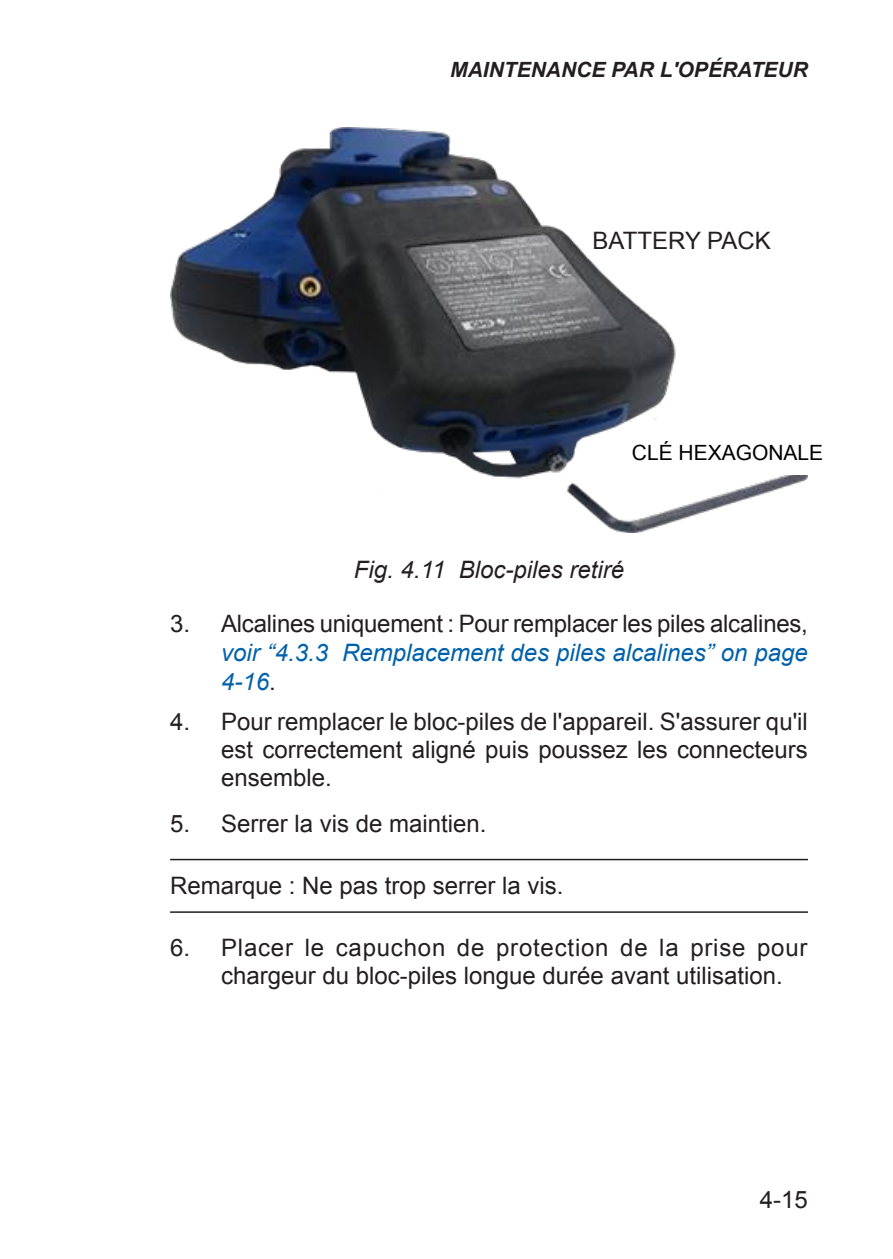
<style>
.page{position:relative;width:893px;height:1259px;background:#fff}
.page>*{position:absolute;margin:0;border:0;box-sizing:border-box;transform-origin:0 0}
.Note{font:24px/27.6px "Arial";color:#231f20;text-align:justify}
.Figure{font:italic 24px "Arial";color:#231f20}
.t1{font:italic 700 21px "Arial";color:#231f20}
.t2{font:21px "Arial";color:#000}
.s1{font-style:italic;color:#0161aa}
</style>
<div class="page">
<hr style="left:170px;top:859px;width:638px;height:1px;background:#231f20">
<hr style="left:170px;top:911px;width:638px;height:2px;background:#231f20">
<img style="left:170px;top:128px;width:638px;height:404px">
<div style="left:632px;top:444px;width:225px;height:31px;background:#fff"></div>
<p class="t1" style="left:450px;top:55px;width:359px">MAINTENANCE PAR L'OPÉRATEUR</p>
<p class="Note" style="left:592px;top:226px;width:180px">BATTERY PACK</p>
<p class="t2" style="left:632px;top:438px;width:193px">CLÉ HEXAGONALE</p>
<p class="Note" style="left:670px;top:447px;width:106px">HEX KEY</p>
<p class="Figure" style="left:354px;top:554px;width:272px">Fig. 4.11 Bloc-piles retiré</p>
<p class="Note" style="left:221px;top:610px;width:588px;line-height:28.8px;text-indent:-51px">3. Alcalines uniquement : Pour remplacer les piles alcalines, <span class="s1">voir “4.3.3 Remplacement des piles alcalines” on page 4-16</span>.</p>
<p class="Note" style="left:221px;top:708px;width:588px;text-indent:-51px">4. Pour remplacer le bloc-piles de l'appareil. S'assurer qu'il est correctement aligné puis poussez les connecteurs ensemble.</p>
<p class="Note" style="left:170px;top:809px;width:318px">5. Serrer la vis de maintien.</p>
<p class="Note" style="left:170px;top:872px;width:395px">Remarque : Ne pas trop serrer la vis.</p>
<p class="Note" style="left:221px;top:934px;width:588px;text-indent:-51px">6. Placer le capuchon de protection de la prise pour chargeur du bloc-piles longue durée avant utilisation.</p>
<p class="Note" style="left:760px;top:1186px;width:50px">4-15</p>
</div>
